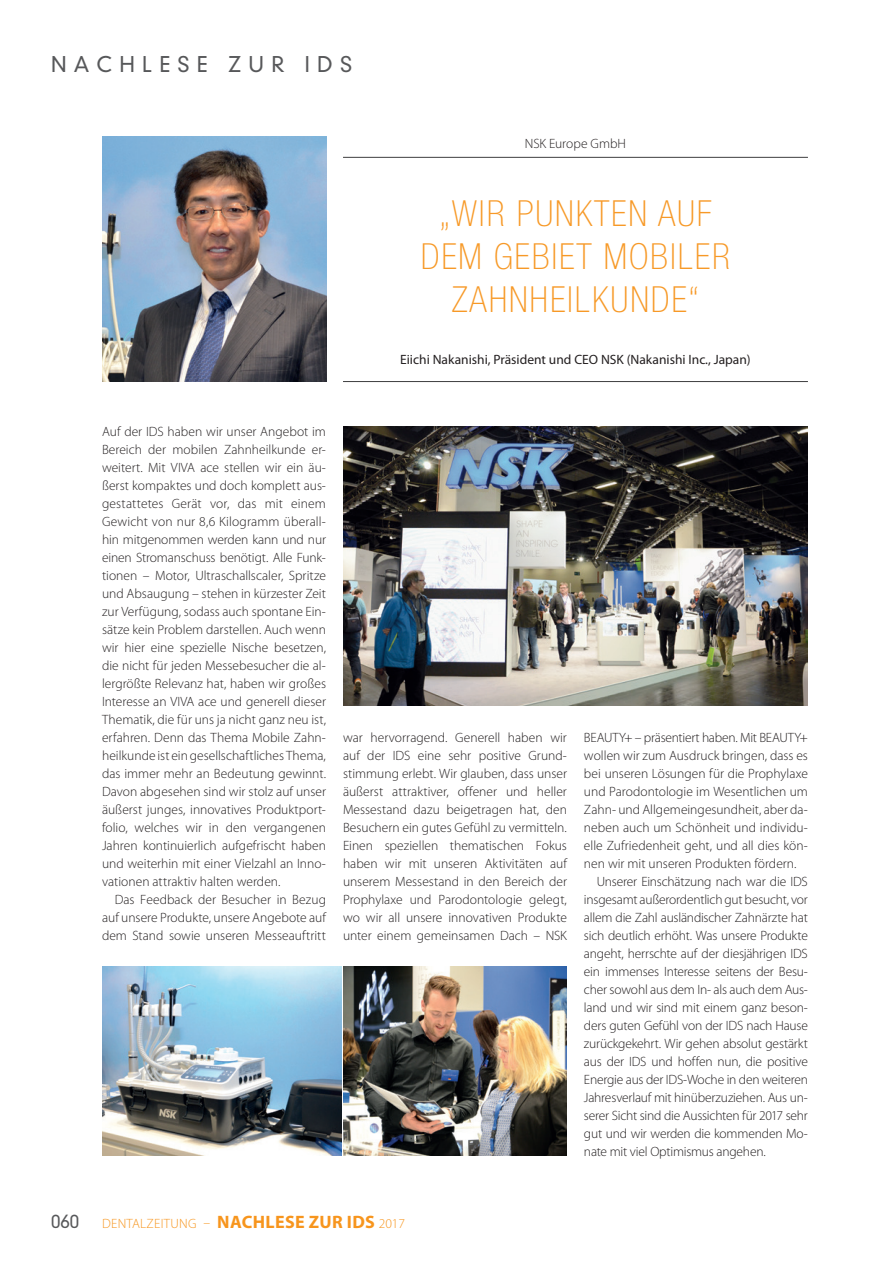
<style>
.page{position:relative;width:893px;height:1263px;background:#fff}
.page>*{position:absolute;margin:0;border:0;box-sizing:border-box;transform-origin:0 0}
.Headline{font:100 condensed 36px/43.2px "Helvetica Neue";letter-spacing:.05em;color:#f79927;text-align:center}
.t1{font:300 21px "DIN Neuzeit Grotesk";letter-spacing:.35em;color:#57585a}
.Pagenumber{font:300 18px "DIN Neuzeit Grotesk";color:#57585a}
.Content{font:300 13.5px/18px "Myriad Pro";color:#231f20;text-align:justify}
.Content_1stSection{font:300 13.5px/18px "Myriad Pro";color:#231f20;text-align:justify}
.Table_Headline{font:13.5px "Myriad Pro";color:#231f20}
.t2{font:300 13.5px "Myriad Pro";letter-spacing:.02em;color:#f7951d}
.Content_PR{font:300 13.5px "Myriad Pro";color:#231f20}
.s1{font-weight:700;font-size:18px}
</style>
<div class="page">
<img style="left:102px;top:136px;width:224px;height:246px">
<hr style="left:343px;top:157px;width:465px;height:1px;background:#3e3e3f">
<hr style="left:343px;top:381px;width:465px;height:1px;background:#3e3e3f">
<img style="left:343px;top:426px;width:465px;height:280px">
<img style="left:102px;top:966px;width:239px;height:190px">
<img style="left:343px;top:966px;width:224px;height:190px">
<h2 class="t1" style="left:51px;top:52px;width:303px">NACHLESE ZUR IDS</h2>
<p class="Content_PR" style="left:525px;top:135px;width:103px">NSK Europe GmbH</p>
<p class="Headline" style="left:421px;top:191px;width:311px">„WIR PUNKTEN AUF<br>DEM GEBIET MOBILER<br>ZAHNHEILKUNDE“</p>
<p class="Table_Headline" style="left:400px;top:351px;width:352px">Eiichi Nakanishi, Präsident und CEO NSK (Nakanishi Inc., Japan)</p>
<p class="Content_1stSection" style="left:102px;top:422px;width:225px">Auf der IDS haben wir unser Angebot im Bereich der mobilen Zahnheilkunde er&shy;weitert. Mit VIVA ace stellen wir ein äu&shy;ßerst kompaktes und doch komplett aus&shy;gestattetes Gerät vor, das mit einem Gewicht von nur 8,6 Kilogramm überall&shy;hin mitgenommen werden kann und nur einen Stromanschuss benötigt. Alle Funk&shy;tionen – Motor, Ultraschallscaler, Spritze und Absaugung – stehen in kürzester Zeit zur Verfügung, sodass auch spontane Ein&shy;sätze kein Problem darstellen. Auch wenn wir hier eine spezielle Nische besetzen, die nicht für jeden Messebesucher die al&shy;lergrößte Relevanz hat, haben wir großes Interesse an VIVA ace und generell dieser Thematik, die für uns ja nicht ganz neu ist, erfahren. Denn das Thema Mobile Zahn&shy;heilkunde ist ein gesellschaftliches Thema, das immer mehr an Bedeutung gewinnt.<br>Davon abgesehen sind wir stolz auf unser äußerst junges, innovatives Produktport&shy;folio, welches wir in den vergangenen Jahren kontinuierlich aufgefrischt haben und weiterhin mit einer Vielzahl an Inno&shy;vationen attraktiv halten werden.</p>
<p class="Content" style="left:102px;top:890px;width:225px;text-indent:13px">Das Feedback der Besucher in Bezug auf unsere Produkte, unsere Angebote auf dem Stand sowie unseren Messeauftritt</p>
<p class="Content" style="left:343px;top:728px;width:225px">war hervorragend. Generell haben wir auf der IDS eine sehr positive Grund&shy;stimmung erlebt. Wir glauben, dass unser äußerst attraktiver, offener und heller Messestand dazu beigetragen hat, den Besuchern ein gutes Gefühl zu vermitteln.<br>Einen speziellen thematischen Fokus haben wir mit unseren Aktivitäten auf unserem Messestand in den Bereich der Prophylaxe und Parodontologie gelegt, wo wir all unsere innovativen Produkte unter einem gemeinsamen Dach – NSK</p>
<p class="Content" style="left:584px;top:728px;width:225px">BEAUTY+ – präsentiert haben. Mit BEAUTY+ wollen wir zum Ausdruck bringen, dass es bei unseren Lösungen für die Prophylaxe und Parodontologie im Wesentlichen um Zahn- und Allgemeingesundheit, aber da&shy;neben auch um Schönheit und individu&shy;elle Zufriedenheit geht, und all dies kön&shy;nen wir mit unseren Produkten fördern.</p>
<p class="Content" style="left:584px;top:872px;width:225px;text-indent:13px">Unserer Einschätzung nach war die IDS insgesamt außerordentlich gut besucht, vor allem die Zahl ausländischer Zahnärzte hat sich deutlich erhöht. Was unsere Produkte angeht, herrschte auf der diesjährigen IDS ein immenses Interesse seitens der Besu&shy;cher sowohl aus dem In- als auch dem Aus&shy;land und wir sind mit einem ganz beson&shy;ders guten Gefühl von der IDS nach Hause zurückgekehrt. Wir gehen absolut gestärkt aus der IDS und hoffen nun, die positive Energie aus der IDS-Woche in den weiteren Jahresverlauf mit hinüberzuziehen. Aus un&shy;serer Sicht sind die Aussichten für 2017 sehr gut und wir werden die kommenden Mo&shy;nate mit viel Optimismus angehen.</p>
<p class="Pagenumber" style="left:51px;top:1210px;width:30px">060</p>
<p class="t2" style="left:102px;top:1215px;width:304px">DENTALZEITUNG – <span class="s1">NACHLESE ZUR IDS</span> 2017</p>
</div>
